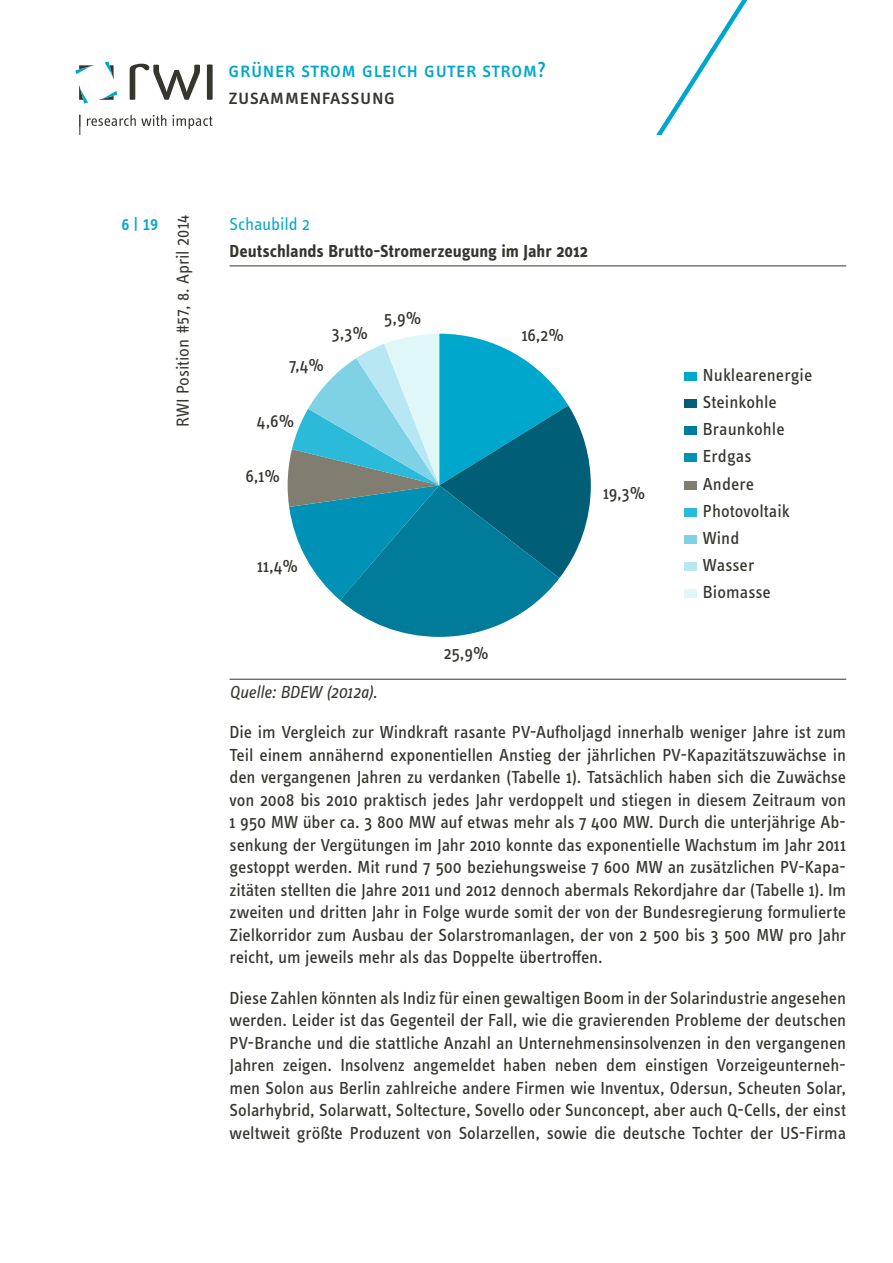
<style>
.page{position:relative;width:893px;height:1263px;background:#fff}
.page>*{position:absolute;margin:0;border:0;box-sizing:border-box;transform-origin:0 0}
.t1{font:22.5px "Info OT Text";letter-spacing:-.005em;color:#00a7cc}
.t2{font:22.5px "Info OT Text";letter-spacing:-.005em;color:#36352e}
.t3{font:18px/22.5px "Info OT Text";letter-spacing:-.005em;color:#36352e;text-align:justify}
.t4{font:700 18px "Info OT Text";letter-spacing:-.005em;color:#36352e}
.t5{font:18px "Info OT Text";letter-spacing:-.005em;color:#36352e}
.t6{font:italic 18px "Info OT Text";letter-spacing:-.01em;color:#36352e}
.t7{font:18px "Info OT Text";letter-spacing:-.015em;color:#00a7cc}
.t8{font:500 18px "Info OT Text";color:#00a7cc}
</style>
<div class="page">
<svg style="left:75px;top:65px;width:19px;height:9px"></svg>
<svg style="left:79px;top:85px;width:9px;height:19px"></svg>
<svg style="left:105px;top:61px;width:9px;height:19px"></svg>
<svg style="left:99px;top:91px;width:18px;height:9px"></svg>
<div style="left:207px;top:64px;width:6px;height:36px;background:#36352e"></div>
<svg style="left:130px;top:64px;width:70px;height:36px"></svg>
<svg style="left:79px;top:115px;width:134px;height:20px"></svg>
<svg style="left:656px;top:0;width:92px;height:135px"></svg>
<hr style="left:230px;top:266px;width:616px;height:1px;background:#36352e">
<hr style="left:230px;top:679px;width:616px;height:1px;background:#36352e">
<svg style="left:288px;top:334px;width:303px;height:303px"></svg>
<div style="left:684px;top:372px;width:12px;height:9px;background:#00a7cc"></div>
<div style="left:684px;top:399px;width:12px;height:9px;background:#005f77"></div>
<div style="left:684px;top:427px;width:12px;height:8px;background:#007b99"></div>
<div style="left:684px;top:454px;width:12px;height:8px;background:#0091b6"></div>
<div style="left:684px;top:481px;width:12px;height:8px;background:#827d71"></div>
<div style="left:684px;top:508px;width:12px;height:9px;background:#2bbada"></div>
<div style="left:684px;top:535px;width:12px;height:9px;background:#7fd2e6"></div>
<div style="left:684px;top:562px;width:12px;height:9px;background:#b6e7f2"></div>
<div style="left:684px;top:589px;width:12px;height:9px;background:#dff8f7"></div>
<p class="t1" style="left:228px;top:55px;width:319px">Grüner Strom gleich guter Strom?</p>
<p class="t2" style="left:228px;top:82px;width:166px">Zusammenfassung</p>
<p class="t8" style="left:121px;top:212px;width:38px">6 | 19</p>
<p class="t5" style="left:172px;top:427px;width:214px;rotate:-90deg">RWI Position #57, 8. April 2014</p>
<p class="t7" style="left:230px;top:212px;width:82px">Schaubild 2</p>
<p class="t4" style="left:230px;top:239px;width:360px">Deutschlands Brutto-Stromerzeugung im Jahr 2012</p>
<p class="t3" style="left:289px;top:353px;width:36px">7,4%</p>
<p class="t3" style="left:332px;top:321px;width:38px">3,3%</p>
<p class="t3" style="left:257px;top:409px;width:39px">4,6%</p>
<p class="t3" style="left:246px;top:465px;width:36px">6,1%</p>
<p class="t3" style="left:384px;top:306px;width:39px">5,9%</p>
<p class="t3" style="left:257px;top:555px;width:42px">11,4%</p>
<p class="t6" style="left:230px;top:680px;width:149px">Quelle: BDEW (2012a).</p>
<p class="t3" style="left:444px;top:641px;width:46px">25,9%</p>
<p class="t3" style="left:522px;top:324px;width:44px">16,2%</p>
<p class="t3" style="left:603px;top:481px;width:44px">19,3%</p>
<p class="t3" style="left:703px;top:361px;width:111px;line-height:27.2px;text-align:left">Nuklearenergie<br>Steinkohle<br>Braunkohle<br>Erdgas<br>Andere<br>Photovoltaik<br>Wind<br>Wasser<br>Biomasse</p>
<p class="t3" style="left:230px;top:720px;width:618px">Die im Vergleich zur Windkraft rasante PV-Aufholjagd innerhalb weniger Jahre ist zum Teil einem annähernd exponentiellen Anstieg der jährlichen PV-Kapazitätszuwächse in den vergangenen Jahren zu verdanken (Tabelle 1). Tatsächlich haben sich die Zuwächse von 2008 bis 2010 praktisch jedes Jahr verdoppelt und stiegen in diesem Zeitraum von 1 950 MW über ca. 3 800 MW auf etwas mehr als 7 400 MW. Durch die unterjährige Ab&shy;senkung der Vergütungen im Jahr 2010 konnte das exponentielle Wachstum im Jahr 2011 gestoppt werden. Mit rund 7 500 beziehungsweise 7 600 MW an zusätzlichen PV-Kapa&shy;zitäten stellten die Jahre 2011 und 2012 dennoch abermals Rekordjahre dar (Tabelle 1). Im zweiten und dritten Jahr in Folge wurde somit der von der Bundesregierung formulierte Zielkorridor zum Ausbau der Solarstromanlagen, der von 2 500 bis 3 500 MW pro Jahr reicht, um jeweils mehr als das Doppelte übertroffen.</p>
<p class="t3" style="left:230px;top:986px;width:618px">Diese Zahlen könnten als Indiz für einen gewaltigen Boom in der Solarindustrie angesehen werden. Leider ist das Gegenteil der Fall, wie die gravierenden Probleme der deutschen PV-Branche und die stattliche Anzahl an Unternehmensinsolvenzen in den vergangenen Jahren zeigen. Insolvenz angemeldet haben neben dem einstigen Vorzeigeunterneh&shy;men Solon aus Berlin zahlreiche andere Firmen wie Inventux, Odersun, Scheuten Solar, Solarhybrid, Solarwatt, Soltecture, Sovello oder Sunconcept, aber auch Q-Cells, der einst weltweit größte Produzent von Solarzellen, sowie die deutsche Tochter der US-Firma</p>
</div>
